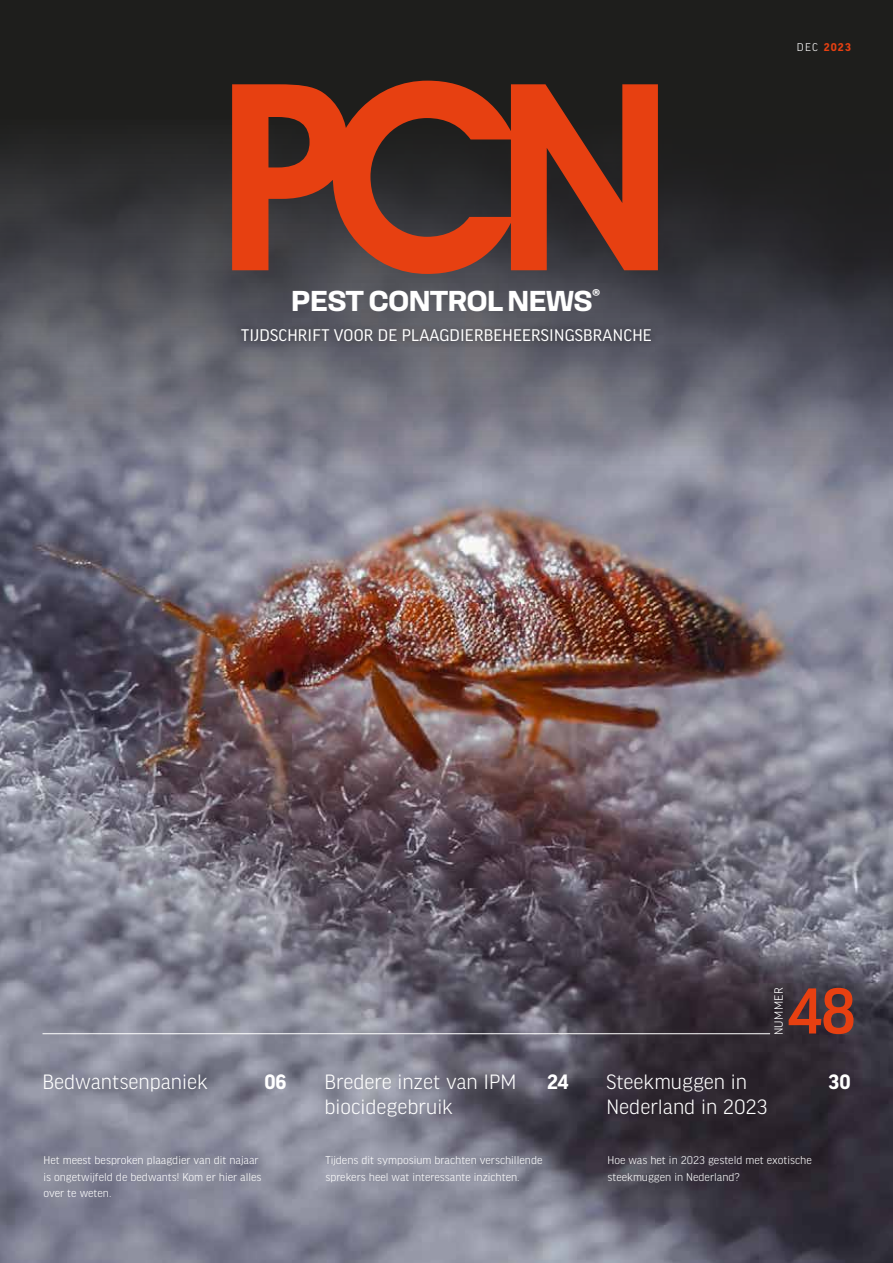
<style>
.page{position:relative;width:893px;height:1263px;background:#1e1e1c}
.page>*{position:absolute;margin:0;border:0;box-sizing:border-box;transform-origin:0 0}
.t1{font:500 69px "Good Headline Pro";color:#e74011}
.t2{font:700 30px "Loos Normal";letter-spacing:-.025em;color:#fff}
.t3{font:300 22.2px/24.9px "Good Headline Pro";color:#fff}
.t4{font:700 22.2px "Good Headline Pro";color:#fff}
.t5{font:18px "Good Headline Pro";letter-spacing:.01em;color:#fff}
.t6{font:300 12.75px "Good Headline Pro";letter-spacing:.03em;color:#fff}
.t7{font:300 12px/16.5px "Good Headline Pro";color:#fff}
.t8{font:700 12px "Good Headline Pro";color:#e74011}
.s1{font-weight:300;color:#fff}
</style>
<div class="page">
<img style="left:0;top:144px;width:893px;height:1119px">
<div style="left:233px;top:320px;width:426px;height:31px;background:#000;opacity:.5"></div>
<svg style="left:232px;top:81px;width:426px;height:193px;fill:#e74011"></svg>
<hr style="left:43px;top:1033px;width:727px;height:1px;background:#fff">
<h2 class="t2" style="left:291px;top:279px;width:311px">PEST CONTROL NEWS<sup>®</sup></h2>
<h3 class="t5" style="left:241px;top:327px;width:412px">TIJDSCHRIFT VOOR DE PLAAGDIERBEHEERSINGSBRANCHE</h3>
<p class="t8" style="left:797px;top:42px;width:55px"><span class="s1">DEC</span> 2023</p>
<p class="t6" style="left:772px;top:1035px;width:50px;rotate:-90deg">NUMMER</p>
<h1 class="t1" style="left:788px;top:978px;width:69px">48</h1>
<h3 class="t3" style="left:42px;top:1069px;width:167px">Bedwantsenpaniek</h3>
<h3 class="t4" style="left:264px;top:1072px;width:24px">06</h3>
<p class="t7" style="left:43px;top:1152px;width:220px">Het meest besproken plaagdier van dit najaar is ongetwijfeld de bedwants! Kom er hier alles over te weten.</p>
<h3 class="t3" style="left:324px;top:1069px;width:193px">Bredere inzet van IPM biocidegebruik</h3>
<h3 class="t4" style="left:547px;top:1072px;width:23px">24</h3>
<p class="t7" style="left:325px;top:1152px;width:219px">Tijdens dit symposium brachten verschillende sprekers heel wat interessante inzichten.</p>
<h3 class="t3" style="left:606px;top:1069px;width:163px">Steekmuggen in<br>Nederland in 2023</h3>
<h3 class="t4" style="left:829px;top:1072px;width:23px">30</h3>
<p class="t7" style="left:607px;top:1152px;width:206px">Hoe was het in 2023 gesteld met exotische steekmuggen in Nederland?</p>
</div>
